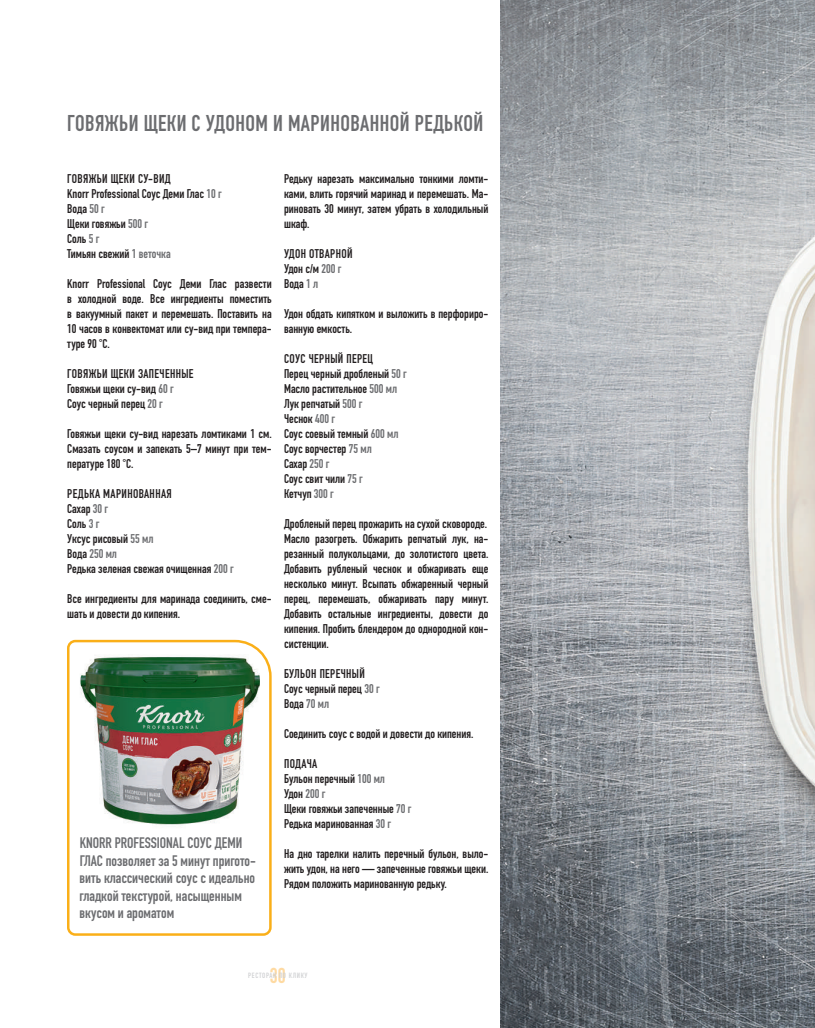
<style>
.page{position:relative;width:815px;height:1028px;background:#fff}
.page>*{position:absolute;margin:0;border:0;box-sizing:border-box;transform-origin:0 0}
.t1{font:700 22.5px "DIN Condensed";letter-spacing:.02em;color:#6c6d70}
.t2{font:700 21.25px "DIN Condensed";color:#fedaa2}
.t3{font:700 15px/17.5px "DIN Condensed";color:#6c6d70}
.t4{font:700 12.5px/15px "DIN Condensed";color:#231f20}
.t5{font:700 7.5px "DIN Condensed";letter-spacing:.09em;color:#d1d2d4}
.s1{color:#6c6d70}
</style>
<div class="page">
<svg style="left:67px;top:639px;width:205px;height:297px"></svg>
<img style="left:501px;top:0;width:314px;height:1028px">
<img style="left:76px;top:655px;width:184px;height:173px">
<h1 class="t1" style="left:67px;top:115px;width:418px">ГОВЯЖЬИ ЩЕКИ С УДОНОМ И МАРИНОВАННОЙ РЕДЬКОЙ</h1>
<p class="t4" style="left:67px;top:173px;width:156px">ГОВЯЖЬИ ЩЕКИ СУ-ВИД<br>Knorr Professional Соус Деми Глас <span class="s1">10 г<br></span>Вода <span class="s1">50 г<br></span>Щеки говяжьи <span class="s1">500 г<br></span>Соль <span class="s1">5 г<br></span>Тимьян свежий <span class="s1">1 веточка</span></p>
<p class="t4" style="left:67px;top:278px;width:206px;text-align:justify">Knorr Professional Соус Деми Глас развести в холодной воде. Все ингредиенты поместить в вакуумный пакет и перемешать. Поставить на 10 часов в конвектомат или су-вид при темпера&shy;туре 90 °С.</p>
<p class="t4" style="left:67px;top:368px;width:128px">ГОВЯЖЬИ ЩЕКИ ЗАПЕЧЕННЫЕ<br>Говяжьи щеки су-вид <span class="s1">60 г<br></span>Соус черный перец <span class="s1">20 г</span></p>
<p class="t4" style="left:67px;top:428px;width:206px;text-align:justify">Говяжьи щеки су-вид нарезать ломтиками 1 см.<br>Смазать соусом и запекать 5–7 минут при тем&shy;пературе 180 °С.</p>
<p class="t4" style="left:67px;top:488px;width:168px">РЕДЬКА МАРИНОВАННАЯ<br>Сахар <span class="s1">30 г<br></span>Соль <span class="s1">3 г<br></span>Уксус рисовый <span class="s1">55 мл<br></span>Вода <span class="s1">250 мл<br></span>Редька зеленая свежая очищенная <span class="s1">200 г</span></p>
<p class="t4" style="left:67px;top:593px;width:206px">Все ингредиенты для маринада соединить, сме&shy;шать и довести до кипения.</p>
<p class="t3" style="left:80px;top:836px;width:178px">KNORR PROFESSIONAL СОУС ДЕМИ<br>ГЛАС позволяет за 5 минут пригото&shy;вить классический соус с идеально гладкой текстурой, насыщенным вкусом и ароматом</p>
<p class="t4" style="left:284px;top:173px;width:206px;text-align:justify">Редьку нарезать максимально тонкими ломти&shy;ками, влить горячий маринад и перемешать. Ма&shy;риновать 30 минут, затем убрать в холодильный шкаф.</p>
<p class="t4" style="left:284px;top:248px;width:70px">УДОН ОТВАРНОЙ<br>Удон с/м <span class="s1">200 г<br></span>Вода <span class="s1">1 л</span></p>
<p class="t4" style="left:284px;top:308px;width:206px">Удон обдать кипятком и выложить в перфориро&shy;ванную емкость.</p>
<p class="t4" style="left:284px;top:353px;width:124px">СОУС ЧЕРНЫЙ ПЕРЕЦ<br>Перец черный дробленый <span class="s1">50 г<br></span>Масло растительное <span class="s1">500 мл<br></span>Лук репчатый <span class="s1">500 г<br></span>Чеснок <span class="s1">400 г<br></span>Соус соевый темный <span class="s1">600 мл<br></span>Соус ворчестер <span class="s1">75 мл<br></span>Сахар <span class="s1">250 г<br></span>Соус свит чили <span class="s1">75 г<br></span>Кетчуп <span class="s1">300 г</span></p>
<p class="t4" style="left:284px;top:518px;width:206px;text-align:justify">Дробленый перец прожарить на сухой сковороде.<br>Масло разогреть. Обжарить репчатый лук, на&shy;резанный полукольцами, до золотистого цвета.<br>Добавить рубленый чеснок и обжаривать еще несколько минут. Всыпать обжаренный черный перец, перемешать, обжаривать пару минут.<br>Добавить остальные ингредиенты, довести до кипения. Пробить блендером до однородной кон&shy;систенции.</p>
<p class="t4" style="left:284px;top:668px;width:97px">БУЛЬОН ПЕРЕЧНЫЙ<br>Соус черный перец <span class="s1">30 г<br></span>Вода <span class="s1">70 мл</span></p>
<p class="t4" style="left:284px;top:728px;width:191px">Соединить соус с водой и довести до кипения.</p>
<p class="t4" style="left:284px;top:758px;width:129px">ПОДАЧА<br>Бульон перечный <span class="s1">100 мл<br></span>Удон <span class="s1">200 г<br></span>Щеки говяжьи запеченные <span class="s1">70 г<br></span>Редька маринованная <span class="s1">30 г</span></p>
<p class="t4" style="left:284px;top:848px;width:206px;text-align:justify">На дно тарелки налить перечный бульон, выло&shy;жить удон, на него — запеченные говяжьи щеки.<br>Рядом положить маринованную редьку.</p>
<h2 class="t2" style="left:270px;top:967px;width:17px">30</h2>
<p class="t5" style="left:248px;top:972px;width:61px">РЕСТОРАН ПО КЛИКУ</p>
</div>
